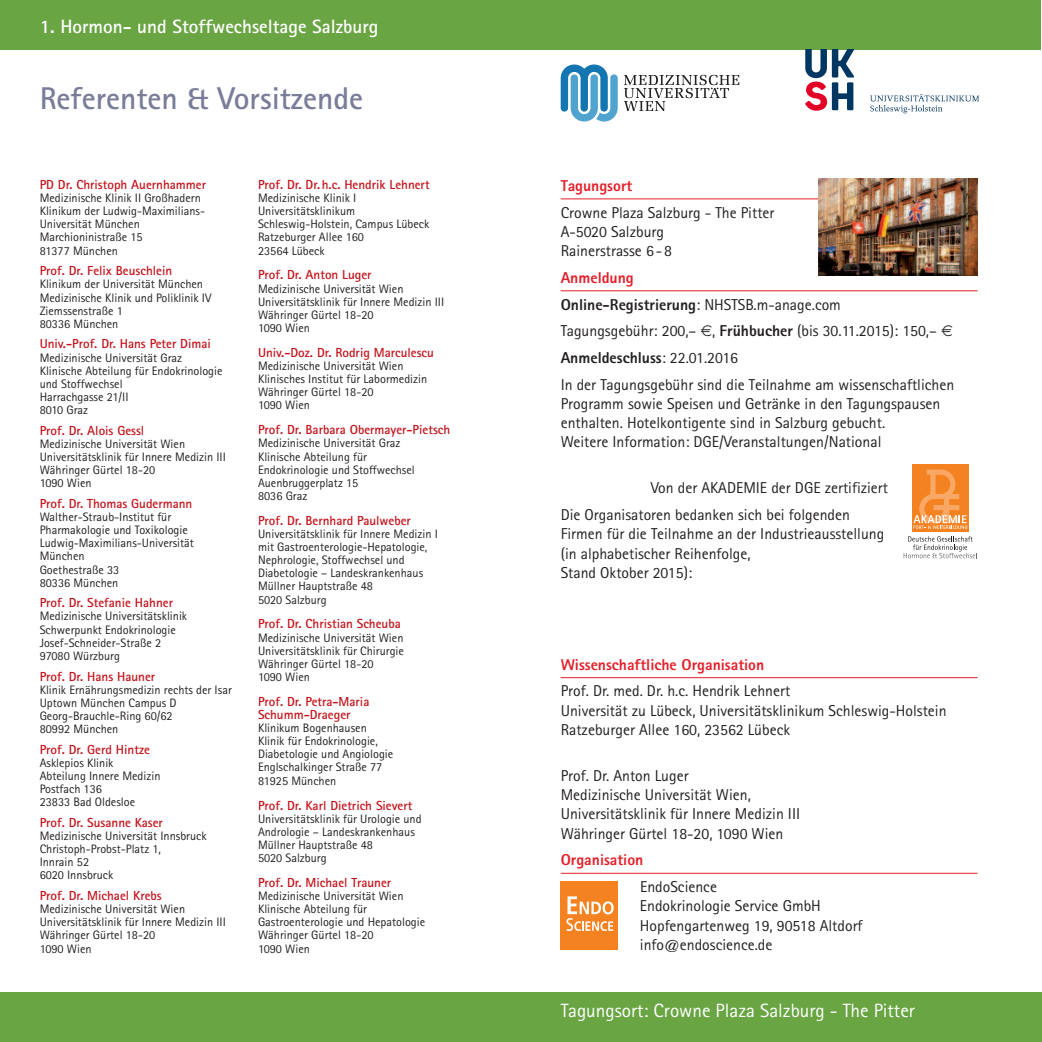
<style>
.page{position:relative;width:1042px;height:1042px;background:#fff}
.page>*{position:absolute;margin:0;border:0;box-sizing:border-box;transform-origin:0 0}
.t1{font:700 31.5px "AT Rotis Sans Serif";color:#7a7d99}
.t2{font:19.25px "AT Rotis Sans Serif";color:#fff}
.t3{font:700 19.25px "AT Rotis Sans Serif";color:#fff}
.t4{font:15.75px/19.2px "AT Rotis Sans Serif";color:#231f20}
.t5{font:800 15.75px "AT Rotis Sans Serif";color:#e41e29}
.t6{font:700 13.12px/13.1px "AT Rotis Sans Serif";color:#c4121a}
.t7{font:12.25px/13.1px "AT Rotis Sans Serif";color:#231f20}
.s1{font-weight:800;color:#e41e29}
.s2{font-weight:800}
</style>
<div class="page">
<div style="left:0;top:0;width:1040px;height:50px;background:#69a543"></div>
<hr style="left:561px;top:198px;width:416px;height:1px;background:#e41e29">
<hr style="left:561px;top:290px;width:416px;height:1px;background:#e41e29">
<hr style="left:561px;top:677px;width:416px;height:1px;background:#e41e29">
<hr style="left:561px;top:873px;width:416px;height:1px;background:#e41e29">
<div style="left:561px;top:881px;width:57px;height:69px;background:#f58220"></div>
<svg style="left:566px;top:896px;width:48px;height:35px"></svg>
<svg style="left:805px;top:50px;width:50px;height:61px"></svg>
<svg style="left:870px;top:94px;width:109px;height:19px"></svg>
<div style="left:912px;top:464px;width:56px;height:68px;background:#f58220"></div>
<svg style="left:903px;top:536px;width:74px;height:22px"></svg>
<svg style="left:913px;top:469px;width:54px;height:60px"></svg>
<img style="left:819px;top:179px;width:158px;height:97px">
<div style="left:0;top:992px;width:1042px;height:50px;background:#69a543"></div>
<svg style="left:624px;top:75px;width:115px;height:36px"></svg>
<svg style="left:561px;top:64px;width:57px;height:58px"></svg>
<h2 class="t3" style="left:40px;top:19px;width:340px">1. Hormon- und Stoffwechseltage Salzburg</h2>
<h1 class="t1" style="left:40px;top:87px;width:325px">Referenten &amp; Vorsitzende</h1>
<p class="t6" style="left:40px;top:179px;width:168px">PD Dr. Christoph Auernhammer</p>
<p class="t7" style="left:40px;top:193px;width:167px">Medizinische Klinik II Großhadern<br>Klinikum der Ludwig-Maximilians-<br>Universität München<br>Marchioninistraße 15<br>81377 München</p>
<p class="t6" style="left:40px;top:265px;width:134px">Prof. Dr. Felix Beuschlein</p>
<p class="t7" style="left:40px;top:279px;width:173px">Klinikum der Universität München<br>Medizinische Klinik und Poliklinik IV<br>Ziemssenstraße 1<br>80336 München</p>
<p class="t6" style="left:40px;top:339px;width:173px">Univ.-Prof. Dr. Hans Peter Dimai</p>
<p class="t7" style="left:40px;top:352px;width:184px">Medizinische Universität Graz<br>Klinische Abteilung für Endokrinologie und Stoffwechsel<br>Harrachgasse 21/II<br>8010 Graz</p>
<p class="t6" style="left:40px;top:425px;width:106px">Prof. Dr. Alois Gessl</p>
<p class="t7" style="left:40px;top:438px;width:188px">Medizinische Universität Wien<br>Universitätsklinik für Innere Medizin III<br>Währinger Gürtel 18-20<br>1090 Wien</p>
<p class="t6" style="left:40px;top:498px;width:154px">Prof. Dr. Thomas Gudermann</p>
<p class="t7" style="left:40px;top:511px;width:156px">Walther-Straub-Institut für<br>Pharmakologie und Toxikologie<br>Ludwig-Maximilians-Universität<br>München<br>Goethestraße 33<br>80336 München</p>
<p class="t6" style="left:40px;top:597px;width:135px">Prof. Dr. Stefanie Hahner</p>
<p class="t7" style="left:40px;top:611px;width:149px">Medizinische Universitätsklinik<br>Schwerpunkt Endokrinologie<br>Josef-Schneider-Straße 2<br>97080 Würzburg</p>
<p class="t6" style="left:40px;top:671px;width:117px">Prof. Dr. Hans Hauner</p>
<p class="t7" style="left:40px;top:684px;width:194px">Klinik Ernährungsmedizin rechts der Isar<br>Uptown München Campus D<br>Georg-Brauchle-Ring 60/62<br>80992 München</p>
<p class="t6" style="left:40px;top:744px;width:112px">Prof. Dr. Gerd Hintze</p>
<p class="t7" style="left:40px;top:757px;width:122px">Asklepios Klinik<br>Abteilung Innere Medizin<br>Postfach 136<br>23833 Bad Oldesloe</p>
<p class="t6" style="left:40px;top:817px;width:125px">Prof. Dr. Susanne Kaser</p>
<p class="t7" style="left:40px;top:830px;width:168px">Medizinische Universität Innsbruck<br>Christoph-Probst-Platz 1,<br>Innrain 52<br>6020 Innsbruck</p>
<p class="t6" style="left:40px;top:890px;width:124px">Prof. Dr. Michael Krebs</p>
<p class="t7" style="left:40px;top:903px;width:188px">Medizinische Universität Wien<br>Universitätsklinik für Innere Medizin III<br>Währinger Gürtel 18-20<br>1090 Wien</p>
<p class="t6" style="left:258px;top:179px;width:173px">Prof. Dr. Dr.h.c. Hendrik Lehnert</p>
<p class="t7" style="left:258px;top:193px;width:173px">Medizinische Klinik I<br>Universitätsklinikum<br>Schleswig-Holstein, Campus Lübeck<br>Ratzeburger Allee 160<br>23564 Lübeck</p>
<p class="t6" style="left:258px;top:270px;width:115px">Prof. Dr. Anton Luger</p>
<p class="t7" style="left:258px;top:283px;width:188px">Medizinische Universität Wien<br>Universitätsklinik für Innere Medizin III<br>Währinger Gürtel 18-20<br>1090 Wien</p>
<p class="t6" style="left:258px;top:347px;width:177px">Univ.-Doz. Dr. Rodrig Marculescu</p>
<p class="t7" style="left:258px;top:360px;width:171px">Medizinische Universität Wien<br>Klinisches Institut für Labormedizin<br>Währinger Gürtel 18-20<br>1090 Wien</p>
<p class="t6" style="left:258px;top:424px;width:194px">Prof. Dr. Barbara Obermayer-Pietsch</p>
<p class="t7" style="left:258px;top:438px;width:158px">Medizinische Universität Graz<br>Klinische Abteilung für<br>Endokrinologie und Stoffwechsel<br>Auenbruggerplatz 15<br>8036 Graz</p>
<p class="t6" style="left:258px;top:515px;width:154px">Prof. Dr. Bernhard Paulweber</p>
<p class="t7" style="left:258px;top:528px;width:181px">Universitätsklinik für Innere Medizin I mit Gastroenterologie-Hepatologie,<br>Nephrologie, Stoffwechsel und<br>Diabetologie – Landeskrankenhaus<br>Müllner Hauptstraße 48<br>5020 Salzburg</p>
<p class="t6" style="left:258px;top:619px;width:144px">Prof. Dr. Christian Scheuba</p>
<p class="t7" style="left:258px;top:632px;width:147px">Medizinische Universität Wien<br>Universitätsklinik für Chirurgie<br>Währinger Gürtel 18-20<br>1090 Wien</p>
<p class="t6" style="left:258px;top:696px;width:113px">Prof. Dr. Petra-Maria<br>Schumm-Draeger</p>
<p class="t7" style="left:258px;top:722px;width:137px">Klinikum Bogenhausen<br>Klinik für Endokrinologie,<br>Diabetologie und Angiologie<br>Englschalkinger Straße 77<br>81925 München</p>
<p class="t6" style="left:258px;top:800px;width:156px">Prof. Dr. Karl Dietrich Sievert</p>
<p class="t7" style="left:258px;top:813px;width:165px">Universitätsklinik für Urologie und<br>Andrologie – Landeskrankenhaus<br>Müllner Hauptstraße 48<br>5020 Salzburg</p>
<p class="t6" style="left:258px;top:877px;width:135px">Prof. Dr. Michael Trauner</p>
<p class="t7" style="left:258px;top:890px;width:169px">Medizinische Universität Wien<br>Klinische Abteilung für<br>Gastroenterologie und Hepatologie<br>Währinger Gürtel 18-20<br>1090 Wien</p>
<p class="t5" style="left:561px;top:180px;width:73px">Tagungsort</p>
<p class="t4" style="left:561px;top:204px;width:215px">Crowne Plaza Salzburg - The Pitter<br>A-5020 Salzburg<br>Rainerstrasse 6-8</p>
<p class="t4" style="left:561px;top:266px;width:395px;line-height:26.8px"><span class="s1">Anmeldung<br></span><span class="s2">Online-Registrierung</span>: NHSTSB.m-anage.com<br>Tagungsgebühr: 200,– , <span class="s2">Frühbucher</span> (bis 30.11.2015): 150,– <span class="s2">Anmeldeschluss</span>: 22.01.2016<br>In der Tagungsgebühr sind die Teilnahme am wissenschaftlichen</p>
<p class="t4" style="left:561px;top:395px;width:381px">Programm sowie Speisen und Getränke in den Tagungspausen enthalten. Hotelkontigente sind in Salzburg gebucht.<br>Weitere Information: DGE/Veranstaltungen/National</p>
<p class="t4" style="left:561px;top:476px;width:329px;line-height:26.8px;text-indent:90px">Von der AKADEMIE der DGE zertifiziert<br>Die Organisatoren bedanken sich bei folgenden</p>
<p class="t4" style="left:561px;top:526px;width:325px">Firmen für die Teilnahme an der Industrieausstellung (in alphabetischer Reihenfolge,<br>Stand Oktober 2015):</p>
<p class="t5" style="left:561px;top:659px;width:205px">Wissenschaftliche Organisation</p>
<p class="t4" style="left:561px;top:683px;width:387px">Prof. Dr. med. Dr. h.c. Hendrik Lehnert<br>Universität zu Lübeck, Universitätsklinikum Schleswig-Holstein<br>Ratzeburger Allee 160, 23562 Lübeck</p>
<p class="t4" style="left:561px;top:767px;width:241px">Prof. Dr. Anton Luger<br>Medizinische Universität Wien, Universitätsklinik für Innere Medizin III Währinger Gürtel 18-20, 1090 Wien</p>
<p class="t5" style="left:561px;top:854px;width:84px">Organisation</p>
<p class="t4" style="left:640px;top:879px;width:224px">EndoScience<br>Endokrinologie Service GmbH<br>Hopfengartenweg 19, 90518 Altdorf info@endoscience.de</p>
<h2 class="t2" style="left:561px;top:1004px;width:356px">Tagungsort: Crowne Plaza Salzburg - The Pitter</h2>
</div>
